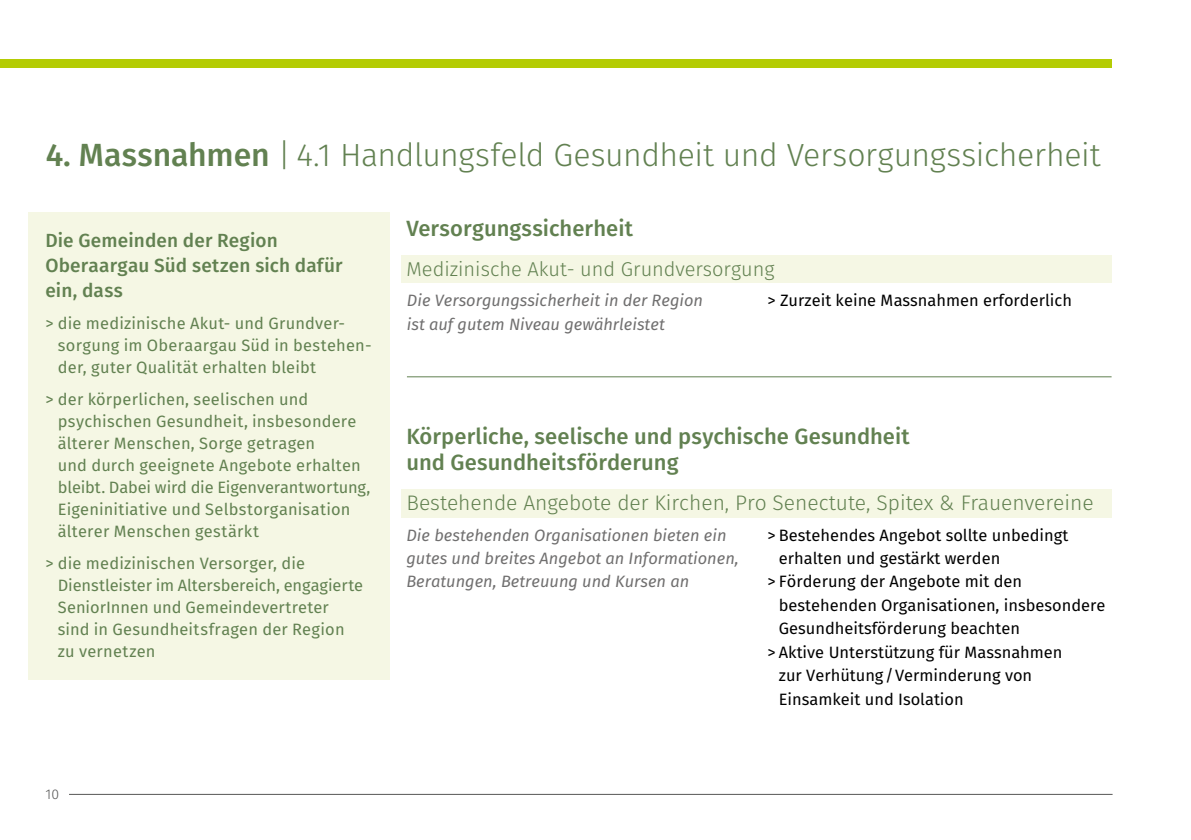
<style>
.page{position:relative;width:1191px;height:840px;background:#fff}
.page>*{position:absolute;margin:0;border:0;box-sizing:border-box;transform-origin:0 0}
.t1{font:300 32px "Fira Sans";letter-spacing:-.01em;color:#628151}
.t2{font:500 22px/26px "Fira Sans";color:#628151}
.t3{font:300 21px "Fira Sans";color:#628151}
.t4{font:300 20px "Fira Sans";color:#628151}
.t5{font:500 19px/25px "Fira Sans";letter-spacing:.005em;color:#628151}
.t6{font:16.4px/22px "Fira Sans";letter-spacing:.01em;color:#628151}
.t7{font:16.4px "Fira Sans";color:#000}
.t8{font:italic 16.4px/23.4px "Fira Sans";color:#706f6f}
.t9{font:300 14px "Fira Sans";color:#575756}
.s1{font-weight:500}
</style>
<div class="page">
<hr style="left:69px;top:793px;width:1043px;height:1px;background:#575756">
<div style="left:0;top:60px;width:1111px;height:8px;background:#b4cc04"></div>
<div style="left:401px;top:255px;width:710px;height:28px;background:#f5f7e4"></div>
<div style="left:401px;top:488px;width:710px;height:29px;background:#f5f7e4"></div>
<hr style="left:407px;top:376px;width:704px;height:1px;background:#628151">
<div style="left:28px;top:212px;width:361px;height:467px;background:#f5f7e4"></div>
<h1 class="t1" style="left:45px;top:132px;width:1056px"><span class="s1">4. Massnahmen</span> | 4.1 Handlungsfeld Gesundheit und Versorgungssicherheit</h1>
<p class="t5" style="left:45px;top:227px;width:299px">Die Gemeinden der Region<br>Oberaargau Süd setzen sich dafür ein, dass</p>
<p class="t6" style="left:58px;top:312px;width:315px;text-indent:-13px">&gt; die medizinische Akut- und Grundver&shy;sorgung im Oberaargau Süd in bestehen&shy;der, guter Qualität erhalten bleibt</p>
<p class="t6" style="left:58px;top:388px;width:314px;text-indent:-13px">&gt; der körperlichen, seelischen und psychischen Gesundheit, insbesondere älterer Menschen, Sorge getragen<br>und durch geeignete Angebote erhalten bleibt. Dabei wird die Eigenverantwortung, Eigeninitiative und Selbstorganisation älterer Menschen gestärkt</p>
<p class="t6" style="left:58px;top:552px;width:307px;text-indent:-13px">&gt; die medizinischen Versorger, die Dienstleister im Altersbereich, engagierte SeniorInnen und Gemeindevertreter sind in Gesundheitsfragen der Region zu vernetzen</p>
<p class="t9" style="left:45px;top:783px;width:15px">10</p>
<h2 class="t2" style="left:406px;top:215px;width:228px">Versorgungssicherheit</h2>
<p class="t4" style="left:406px;top:255px;width:369px">Medizinische Akut- und Grundversorgung</p>
<p class="t8" style="left:407px;top:289px;width:298px">Die Versorgungssicherheit in der Region ist auf gutem Niveau gewährleistet</p>
<p class="t7" style="left:767px;top:289px;width:306px">&gt; Zurzeit keine Massnahmen erforderlich</p>
<h2 class="t2" style="left:406px;top:423px;width:505px">Körperliche, seelische und psychische Gesundheit und Gesundheitsförderung</h2>
<p class="t3" style="left:406px;top:488px;width:689px">Bestehende Angebote der Kirchen, Pro Senectute, Spitex &amp; Frauenvereine</p>
<p class="t8" style="left:406px;top:523px;width:334px">Die bestehenden Organisationen bieten ein gutes und breites Angebot an Informationen,<br>Beratungen, Betreuung und Kursen an</p>
<p class="t7" style="left:767px;top:523px;width:302px">&gt; Bestehendes Angebot sollte unbedingt</p>
<p class="t7" style="left:779px;top:546px;width:223px">erhalten und gestärkt werden</p>
<p class="t7" style="left:767px;top:570px;width:256px">&gt; Förderung der Angebote mit den</p>
<p class="t7" style="left:779px;top:593px;width:328px">bestehenden Organisationen, insbesondere</p>
<p class="t7" style="left:779px;top:616px;width:243px">Gesundheitsförderung beachten</p>
<p class="t7" style="left:767px;top:640px;width:296px">&gt; Aktive Unterstützung für Massnahmen</p>
<p class="t7" style="left:779px;top:663px;width:255px">zur Verhütung/Verminderung von</p>
<p class="t7" style="left:779px;top:687px;width:186px">Einsamkeit und Isolation</p>
</div>
